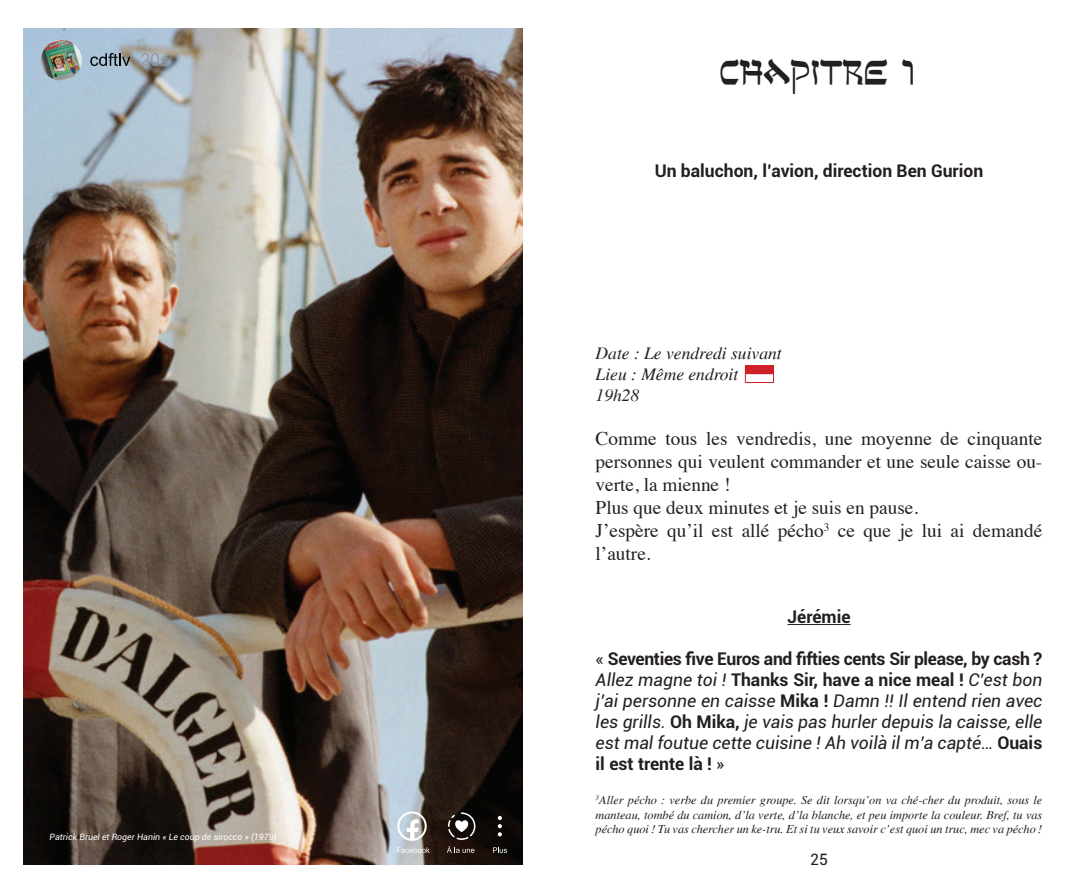
<style>
.page{position:relative;width:1092px;height:893px;background:#fff}
.page>*{position:absolute;margin:0;border:0;box-sizing:border-box;transform-origin:0 0}
.t1{font:36.23px "Sefer AH";color:#231f20}
.t2{font:19.25px/23.1px "Times";color:#231f20}
.t3{font:italic 17.5px/21px "Roboto";color:#231f20;text-align:justify}
.t4{font:700 17.5px "Roboto";color:#231f20}
.t5{font:italic 17.5px/21px "Times";color:#231f20}
.t6{font:15.75px "Roboto";color:#231f20}
.t7{font:italic 12.25px/14.7px "Times";color:#231f20;text-align:justify}
.t8{font:italic 8.75px "Roboto";color:#fff}
.s1{font-style:normal}
.s2{font-weight:700;font-style:normal}
</style>
<div class="page">
<img style="left:24px;top:28px;width:498px;height:837px">
<img style="left:41px;top:40px;width:41px;height:41px;border-radius:20px">
<svg style="left:90px;top:53px;width:40px;height:13px"></svg>
<svg style="left:141px;top:53px;width:27px;height:13px"></svg>
<svg style="left:447px;top:846px;width:27px;height:7px"></svg>
<svg style="left:448px;top:812px;width:27px;height:28px"></svg>
<svg style="left:493px;top:847px;width:14px;height:6px"></svg>
<svg style="left:497px;top:816px;width:5px;height:20px"></svg>
<svg style="left:397px;top:847px;width:32px;height:6px"></svg>
<div style="left:397px;top:811px;width:29px;height:30px;border:2px solid #fff;border-radius:50%"></div>
<svg style="left:406px;top:819px;width:13px;height:21px"></svg>
<hr style="left:787px;top:624px;width:63px;height:1px;background:#231f20">
<img style="left:747px;top:368px;width:24px;height:7px">
<div style="left:745px;top:366px;width:28px;height:17px;border:1px solid #d02028"></div>
<p class="t8" style="left:50px;top:831px;width:228px">Patrick Bruel et Roger Hanin « Le coup de sirocco » (1979)</p>
<h1 class="t1" style="left:720px;top:50px;width:196px">CHAPITRE 1</h1>
<p class="t4" style="left:654px;top:158px;width:330px">Un baluchon, l’avion, direction Ben Gurion</p>
<p class="t5" style="left:595px;top:342px;width:187px">Date : Le vendredi suivant<br>Lieu : Même endroit<br>19h28</p>
<p class="t2" style="left:595px;top:425px;width:448px">Comme tous les vendredis, une moyenne de cinquante personnes qui veulent commander et une seule caisse ou&shy;verte, la mienne !<br>Plus que deux minutes et je suis en pause.<br>J’espère qu’il est allé pécho<sup>3</sup> ce que je lui ai demandé l’autre.</p>
<p class="t4" style="left:787px;top:605px;width:64px">Jérémie</p>
<p class="t3" style="left:595px;top:648px;width:448px"><span class="s1">«</span> <span class="s2">Seventies five Euros and fifties cents Sir please, by cash ?<br></span>Allez magne toi ! <span class="s2">Thanks Sir, have a nice meal !</span> C’est bon j’ai personne en caisse <span class="s2">Mika !</span> Damn !! Il entend rien avec les grills. <span class="s2">Oh Mika,</span> je vais pas hurler depuis la caisse, elle est mal foutue cette cuisine ! Ah voilà il m’a capté… <span class="s2">Ouais il est trente là !</span> <span class="s1">»</span></p>
<p class="t7" style="left:595px;top:793px;width:448px"><sup>3</sup>Aller pécho : verbe du premier groupe. Se dit lorsqu’on va ché-cher du produit, sous le manteau, tombé du camion, d’la verte, d’la blanche, et peu importe la couleur. Bref, tu vas pécho quoi ! Tu vas chercher un ke-tru. Et si tu veux savoir c’est quoi un truc, mec va pécho !</p>
<p class="t6" style="left:810px;top:848px;width:19px">25</p>
</div>
